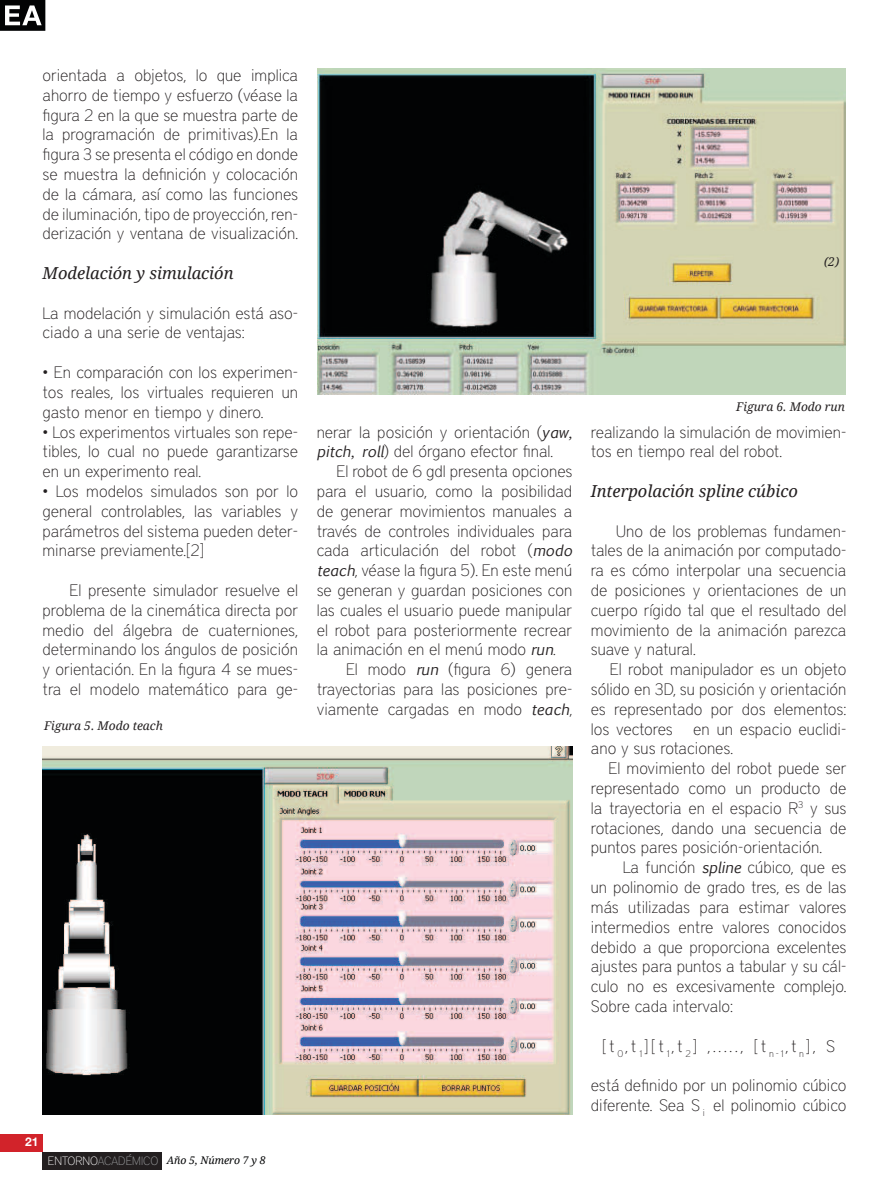
<style>
.page{position:relative;width:889px;height:1191px;background:#fff}
.page>*{position:absolute;margin:0;border:0;box-sizing:border-box;transform-origin:0 0}
.t1{font:100 16.5px/19.8px "District";color:#231f20;text-align:justify}
.t2{font:italic 16.5px "Droid Serif";color:#231f20}
.t3{font:italic 12px "Droid Serif";color:#231f20}
.t4{font:700 12px "Helvetica Neue";color:#fff}
.t5{font:italic 10.5px "Droid Serif";color:#010203}
.s1{font-family:"District";font-weight:100;font-style:normal;font-size:12px;color:#fff}
.s2{font-family:"District";font-weight:100;font-style:normal;font-size:12px;color:#9ea0a2}
.s3{font-family:"Euphemia UCAS";font-weight:400;font-style:italic;font-size:15px}
</style>
<div class="page">
<svg style="left:0;top:0;width:45px;height:31px"></svg>
<div style="left:43px;top:1151px;width:119px;height:18px;background:#231f20"></div>
<div style="left:0;top:1133px;width:43px;height:18px;background:#d2232a"></div>
<img style="left:42px;top:746px;width:530px;height:368px">
<img style="left:317px;top:68px;width:528px;height:327px">
<p class="t1" style="left:43px;top:65px;width:257px">orientada a objetos, lo que implica ahorro de tiempo y esfuerzo (véase la figura 2 en la que se muestra parte de la programación de primitivas).En la figura 3 se presenta el código en donde se muestra la definición y colocación de la cámara, así como las funciones de iluminación, tipo de proyección, ren&shy;derización y ventana de visualización.</p>
<p class="t2" style="left:43px;top:263px;width:193px">Modelación y simulación</p>
<p class="t1" style="left:43px;top:303px;width:257px">La modelación y simulación está aso&shy;ciado a una serie de ventajas:</p>
<p class="t1" style="left:43px;top:362px;width:257px">• En comparación con los experimen&shy;tos reales, los virtuales requieren un gasto menor en tiempo y dinero.</p>
<p class="t1" style="left:43px;top:422px;width:257px">• Los experimentos virtuales son repe&shy;tibles, lo cual no puede garantizarse en un experimento real.</p>
<p class="t1" style="left:43px;top:481px;width:257px">• Los modelos simulados son por lo general controlables, las variables y parámetros del sistema pueden deter&shy;minarse previamente.[2]</p>
<p class="t1" style="left:43px;top:580px;width:257px;text-indent:27px">El presente simulador resuelve el problema de la cinemática directa por medio del álgebra de cuaterniones, determinando los ángulos de posición y orientación. En la figura 4 se mues&shy;tra el modelo matemático para ge-</p>
<p class="t3" style="left:44px;top:718px;width:120px">Figura 5. Modo teach</p>
<p class="t4" style="left:25px;top:1134px;width:15px">21</p>
<p class="t5" style="left:48px;top:1153px;width:219px"><span class="s1">ENTORNO</span><span class="s2">ACADÉMICO</span> Año 5, Número 7 y 8</p>
<p class="t3" style="left:824px;top:254px;width:17px">(2)</p>
<p class="t1" style="left:317px;top:422px;width:257px">nerar la posición y orientación (<span class="s3">yaw, pitch, roll</span>) del órgano efector final.</p>
<p class="t1" style="left:317px;top:461px;width:257px;text-indent:20px">El robot de 6 gdl presenta opciones para el usuario, como la posibilidad de generar movimientos manuales a través de controles individuales para cada articulación del robot (<span class="s3">modo teach</span>, véase la figura 5). En este menú se generan y guardan posiciones con las cuales el usuario puede manipular el robot para posteriormente recrear la animación en el menú modo <span class="s3">run</span>.</p>
<p class="t1" style="left:317px;top:659px;width:257px;text-indent:29px">El modo <span class="s3">run</span> (figura 6) genera trayectorias para las posiciones pre&shy;viamente cargadas en modo <span class="s3">teach</span>,</p>
<p class="t3" style="left:736px;top:400px;width:110px">Figura 6. Modo run</p>
<p class="t1" style="left:591px;top:422px;width:257px">realizando la simulación de movimien&shy;tos en tiempo real del robot.</p>
<p class="t2" style="left:591px;top:481px;width:209px">Interpolación spline cúbico</p>
<p class="t1" style="left:591px;top:521px;width:257px;text-indent:25px">Uno de los problemas fundamen&shy;tales de la animación por computado&shy;ra es cómo interpolar una secuencia de posiciones y orientaciones de un cuerpo rígido tal que el resultado del movimiento de la animación parezca suave y natural.</p>
<p class="t1" style="left:591px;top:659px;width:257px;text-indent:19px">El robot manipulador es un objeto sólido en 3D, su posición y orientación es representado por dos elementos: los vectores en un espacio euclidi&shy;ano y sus rotaciones.</p>
<p class="t1" style="left:591px;top:758px;width:257px;text-indent:18px">El movimiento del robot puede ser representado como un producto de la trayectoria en el espacio R<sup>3</sup> y sus rotaciones, dando una secuencia de puntos pares posición-orientación.</p>
<p class="t1" style="left:591px;top:857px;width:257px;text-indent:32px">La función <span class="s3">spline</span> cúbico, que es un polinomio de grado tres, es de las más utilizadas para estimar valores intermedios entre valores conocidos debido a que proporciona excelentes ajustes para puntos a tabular y su cál&shy;culo no es excesivamente complejo.<br>Sobre cada intervalo:</p>
<p class="t1" style="left:602px;top:1035px;width:234px">[t <sub>0</sub>,t <sub>1</sub>][t <sub>1</sub>,t <sub>2</sub>] ,....., [t <sub>n-1</sub>,t <sub>n</sub>], S</p>
<p class="t1" style="left:591px;top:1075px;width:257px">está definido por un polinomio cúbico diferente. Sea S <sub>i</sub> el polinomio cúbico</p>
</div>
